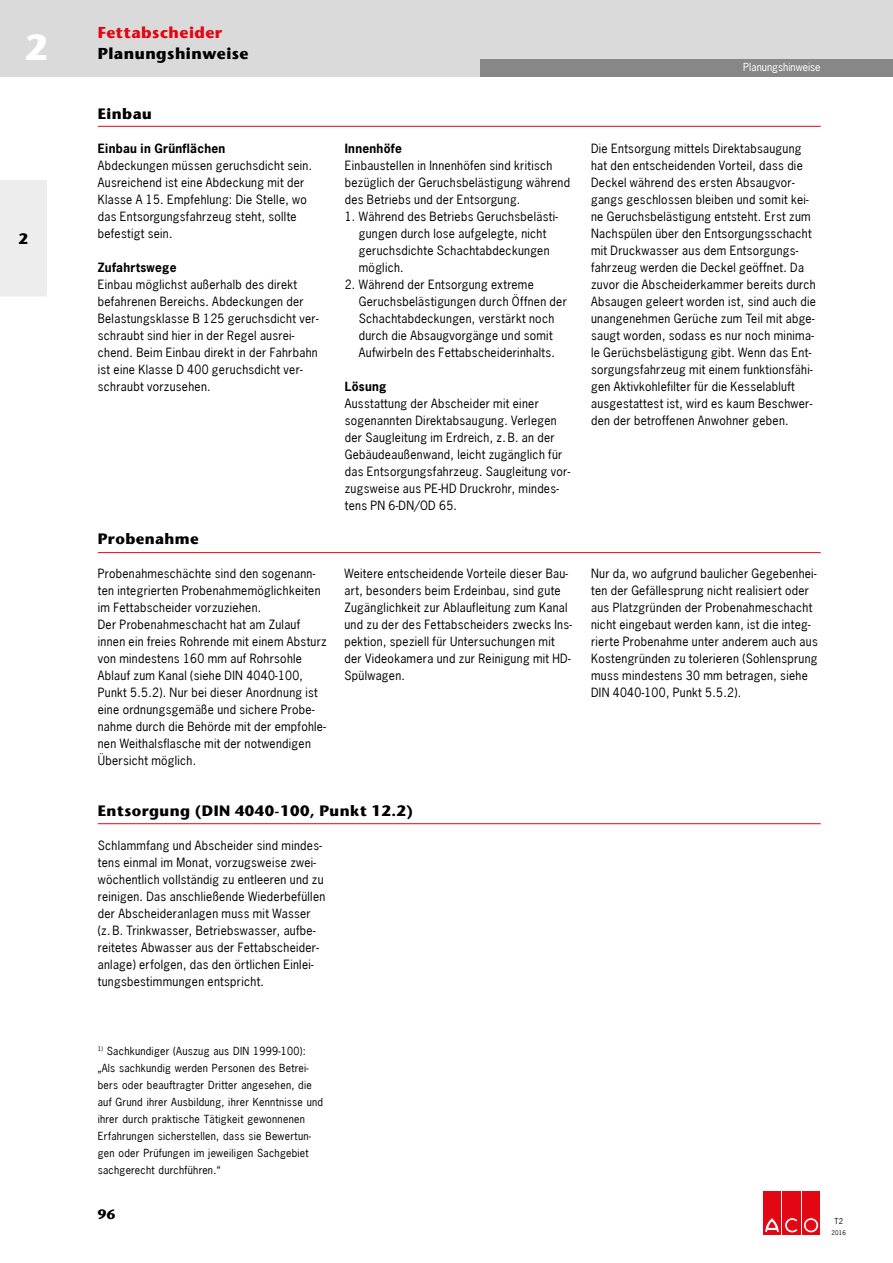
<style>
.page{position:relative;width:893px;height:1263px;background:#fff}
.page>*{position:absolute;margin:0;border:0;box-sizing:border-box;transform-origin:0 0}
.t1{font:700 36px "Stone Sans";color:#fff}
.t2{font:700 15.75px "Stone Sans";letter-spacing:.03em;color:#000}
.t3{font:700 15.75px "Stone Sans";letter-spacing:.03em;color:#e30613}
.t4{font:700 15px "Stone Sans";letter-spacing:.03em;color:#000}
.t5{font:700 13.5px "Stone Sans";color:#000}
.t6{font:12px/17px "News Gothic";letter-spacing:.025em;color:#000}
.t7{font:700 12px "News Gothic";letter-spacing:.025em;color:#000}
.t8{font:10.5px/17px "News Gothic";letter-spacing:.025em;color:#000}
.t9{font:10.5px "News Gothic";letter-spacing:.005em;color:#fff}
.t10{font:7.5px "News Gothic";color:#000}
.t11{font:6px "News Gothic";color:#000}
</style>
<div class="page">
<div style="left:0;top:0;width:893px;height:77px;background:#dadada"></div>
<div style="left:763px;top:1191px;width:18px;height:43px;background:#e30613"></div>
<div style="left:782px;top:1191px;width:18px;height:43px;background:#e30613"></div>
<svg style="left:765px;top:1217px;width:33px;height:16px"></svg>
<div style="left:802px;top:1191px;width:18px;height:43px;background:#e30613"></div>
<svg style="left:803px;top:1218px;width:16px;height:15px"></svg>
<div style="left:803px;top:1217px;width:16px;height:16px;border:1px solid #e30613;border-radius:50%"></div>
<div style="left:806px;top:1220px;width:10px;height:10px;background:#e30613;border-radius:50%"></div>
<div style="left:806px;top:1220px;width:10px;height:10px;border:1px solid #e30613;border-radius:50%"></div>
<div style="left:480px;top:60px;width:413px;height:17px;background:#878787"></div>
<div style="left:0;top:184px;width:47px;height:108px;background:#ededed"></div>
<div style="left:0;top:180px;width:47px;height:9px;background:#ededed"></div>
<div style="left:0;top:288px;width:47px;height:8px;background:#ededed"></div>
<hr style="left:98px;top:552px;width:723px;height:1px;background:#e30613">
<hr style="left:98px;top:823px;width:723px;height:1px;background:#e30613">
<hr style="left:98px;top:126px;width:723px;height:1px;background:#e30613">
<h1 class="t1" style="left:25px;top:25px;width:24px">2</h1>
<p class="t4" style="left:19px;top:230px;width:11px">2</p>
<h2 class="t3" style="left:98px;top:23px;width:126px">Fettabscheider</h2>
<h2 class="t2" style="left:98px;top:44px;width:152px">Planungshinweise</h2>
<p class="t4" style="left:98px;top:105px;width:55px">Einbau</p>
<p class="t7" style="left:98px;top:141px;width:129px">Einbau in Grünflächen</p>
<p class="t6" style="left:98px;top:157px;width:216px">Abdeckungen müssen geruchsdicht sein.<br>Ausreichend ist eine Abdeckung mit der Klasse A 15. Empfehlung: Die Stelle, wo das Entsorgungsfahrzeug steht, sollte befestigt sein.</p>
<p class="t7" style="left:98px;top:260px;width:80px">Zufahrtswege</p>
<p class="t6" style="left:98px;top:276px;width:222px">Einbau möglichst außerhalb des direkt befahrenen Bereichs. Abdeckungen der Belastungsklasse B 125 geruchsdicht ver&shy;schraubt sind hier in der Regel ausrei&shy;chend. Beim Einbau direkt in der Fahrbahn ist eine Klasse D 400 geruchsdicht ver&shy;schraubt vorzusehen.</p>
<p class="t4" style="left:98px;top:530px;width:103px">Probenahme</p>
<p class="t9" style="left:743px;top:60px;width:79px">Planungshinweise</p>
<p class="t7" style="left:345px;top:141px;width:59px">Innenhöfe</p>
<p class="t6" style="left:345px;top:157px;width:227px">Einbaustellen in Innenhöfen sind kritisch bezüglich der Geruchsbelästigung während des Betriebs und der Entsorgung.</p>
<p class="t6" style="left:359px;top:208px;width:201px;text-indent:-14px">1. Während des Betriebs Geruchsbelästi&shy;gungen durch lose aufgelegte, nicht geruchsdichte Schachtabdeckungen möglich.</p>
<p class="t6" style="left:359px;top:276px;width:210px;text-indent:-14px">2. Während der Entsorgung extreme Geruchsbelästigungen durch Öffnen der Schachtabdeckungen, verstärkt noch durch die Absaugvorgänge und somit Aufwirbeln des Fettabscheiderinhalts.</p>
<p class="t7" style="left:345px;top:379px;width:43px">Lösung</p>
<p class="t6" style="left:345px;top:395px;width:227px">Ausstattung der Abscheider mit einer sogenannten Direktabsaugung. Verlegen der Saugleitung im Erdreich, z. B. an der Gebäudeaußenwand, leicht zugänglich für das Entsorgungsfahrzeug. Saugleitung vor&shy;zugsweise aus PE-HD Druckrohr, mindes&shy;tens PN 6-DN/OD 65.</p>
<p class="t6" style="left:591px;top:140px;width:226px">Die Entsorgung mittels Direktabsaugung hat den entscheidenden Vorteil, dass die Deckel während des ersten Absaugvor&shy;gangs geschlossen bleiben und somit kei&shy;ne Geruchsbelästigung entsteht. Erst zum Nachspülen über den Entsorgungsschacht mit Druckwasser aus dem Entsorgungs&shy;fahrzeug werden die Deckel geöffnet. Da zuvor die Abscheiderkammer bereits durch Absaugen geleert worden ist, sind auch die unangenehmen Gerüche zum Teil mit abge&shy;saugt worden, sodass es nur noch minima&shy;le Gerüchsbelästigung gibt. Wenn das Ent&shy;sorgungsfahrzeug mit einem funktionsfähi&shy;gen Aktivkohlefilter für die Kesselabluft ausgestattest ist, wird es kaum Beschwer&shy;den der betroffenen Anwohner geben.</p>
<p class="t6" style="left:98px;top:565px;width:230px">Probenahmeschächte sind den sogenann&shy;ten integrierten Probenahmemöglichkeiten im Fettabscheider vorzuziehen.<br>Der Probenahmeschacht hat am Zulauf innen ein freies Rohrende mit einem Absturz von mindestens 160 mm auf Rohrsohle Ablauf zum Kanal (siehe DIN 4040-100, Punkt 5.5.2). Nur bei dieser Anordnung ist eine ordnungsgemäße und sichere Probe&shy;nahme durch die Behörde mit der empfohle&shy;nen Weithalsflasche mit der notwendigen Übersicht möglich.</p>
<p class="t6" style="left:344px;top:565px;width:229px">Weitere entscheidende Vorteile dieser Bau&shy;art, besonders beim Erdeinbau, sind gute Zugänglichkeit zur Ablaufleitung zum Kanal und zu der des Fettabscheiders zwecks Ins&shy;pektion, speziell für Untersuchungen mit der Videokamera und zur Reinigung mit HD-Spülwagen.</p>
<p class="t6" style="left:591px;top:565px;width:228px">Nur da, wo aufgrund baulicher Gegebenhei&shy;ten der Gefällesprung nicht realisiert oder aus Platzgründen der Probenahmeschacht nicht eingebaut werden kann, ist die integ&shy;rierte Probenahme unter anderem auch aus Kostengründen zu tolerieren (Sohlensprung muss mindestens 30 mm betragen, siehe DIN 4040-100, Punkt 5.5.2).</p>
<p class="t4" style="left:98px;top:802px;width:317px">Entsorgung (DIN 4040-100, Punkt 12.2)</p>
<p class="t6" style="left:98px;top:837px;width:229px">Schlammfang und Abscheider sind mindes&shy;tens einmal im Monat, vorzugsweise zwei&shy;wöchentlich vollständig zu entleeren und zu reinigen. Das anschließende Wiederbefüllen der Abscheideranlagen muss mit Wasser (z. B. Trinkwasser, Betriebswasser, aufbe&shy;reitetes Abwasser aus der Fettabscheider&shy;anlage) erfolgen, das den örtlichen Einlei&shy;tungsbestimmungen entspricht.</p>
<p class="t8" style="left:98px;top:1042px;width:227px"><sup>1)</sup> Sachkundiger (Auszug aus DIN 1999-100): „Als sachkundig werden Personen des Betrei&shy;bers oder beauftragter Dritter angesehen, die auf Grund ihrer Ausbildung, ihrer Kenntnisse und ihrer durch praktische Tätigkeit gewonnenen Erfahrungen sicherstellen, dass sie Bewertun&shy;gen oder Prüfungen im jeweiligen Sachgebiet sachgerecht durchführen.“</p>
<p class="t5" style="left:98px;top:1206px;width:19px">96</p>
<p class="t10" style="left:834px;top:1216px;width:10px">T2</p>
<p class="t11" style="left:832px;top:1228px;width:16px">2016</p>
</div>
